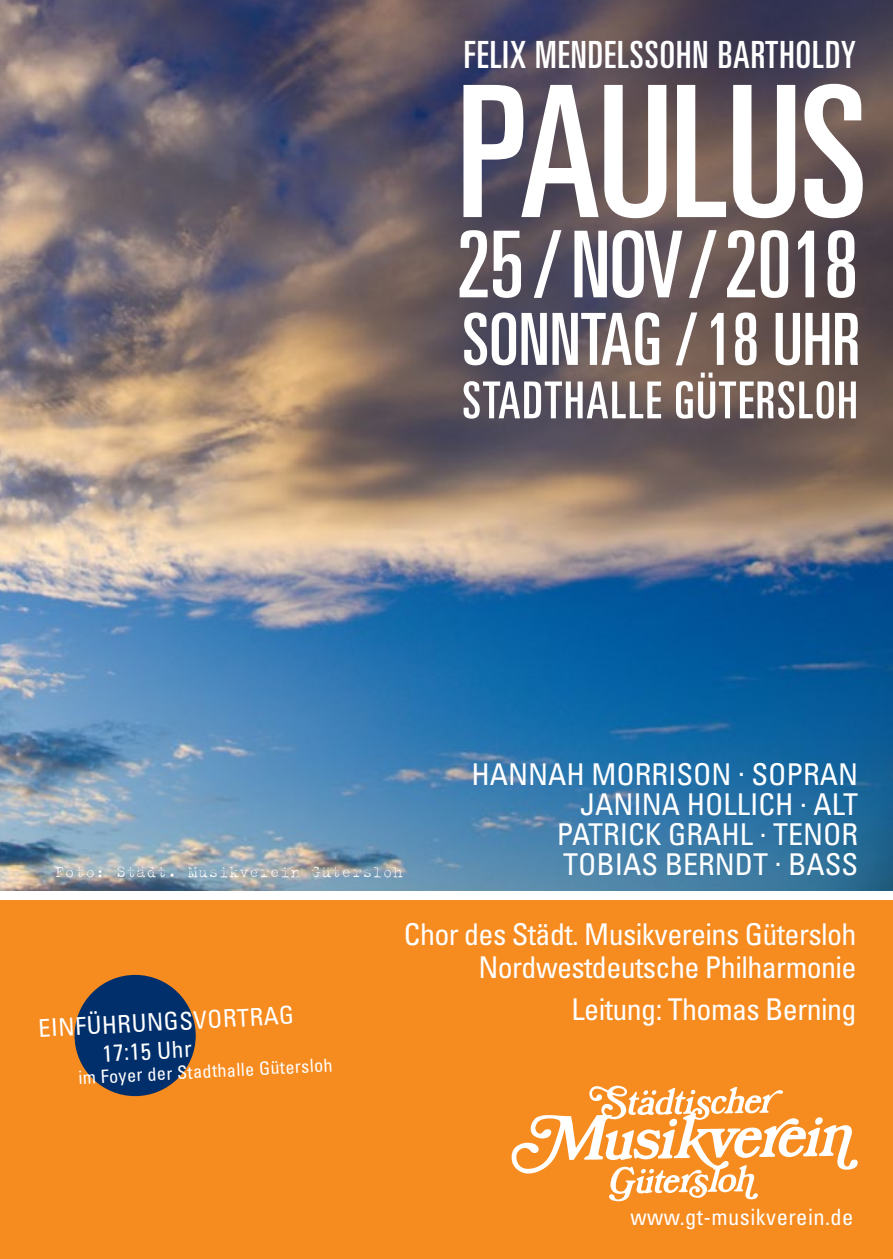
<style>
.page{position:relative;width:893px;height:1259px;background:#fff}
.page>*{position:absolute;margin:0;border:0;box-sizing:border-box;transform-origin:0 0}
.t1{font:ultra-condensed 183px "Univers";letter-spacing:-.015em;color:#fff}
.t2{font:ultra-condensed 92.4px "Univers";letter-spacing:-.01em;color:#fff}
.t3{font:ultra-condensed 72px "Univers";letter-spacing:.005em;color:#fff}
.t4{font:ultra-condensed 51px "Univers";letter-spacing:.035em;color:#fff}
.t5{font:ultra-condensed 37.5px "Univers";letter-spacing:.03em;color:#fff}
.t6{font:condensed 30px/33px "Univers LT";letter-spacing:-.02em;color:#fff;text-align:right}
.t7{font:condensed 30px/30px "Univers";color:#fff;text-align:right}
.t8{font:condensed 24.6px "Univers";color:#fff}
.t9{font:condensed 23.4px "Univers";color:#fff}
.t10{font:condensed 22.5px "Univers LT";letter-spacing:.02em;color:#fff}
.t11{font:condensed 18.3px "Univers";color:#fff}
.t12{font:300 18px "Trixie";letter-spacing:.02em;color:#fff}
</style>
<div class="page">
<div style="left:0;top:900px;width:893px;height:359px;background:#f68b1f"></div>
<img style="left:0;top:0;width:893px;height:890px">
<div style="left:75px;top:975px;width:121px;height:121px;background:#002f6b;border-radius:50%"></div>
<svg style="left:511px;top:1085px;width:347px;height:116px"></svg>
<p class="t5" style="left:464px;top:33px;width:393px">FELIX MENDELSSOHN BARTHOLDY</p>
<h1 class="t1" style="left:457px;top:48px;width:412px">PAULUS</h1>
<h2 class="t2" style="left:456px;top:212px;width:403px">25 / NOV / 2018</h2>
<h3 class="t3" style="left:462px;top:298px;width:400px">SONNTAG / 18 UHR</h3>
<h3 class="t4" style="left:462px;top:371px;width:397px">STADTHALLE GÜTERSLOH</h3>
<p class="t12" style="left:55px;top:862px;width:350px">Foto: Städt. Musikverein Gütersloh</p>
<p class="t7" style="left:471px;top:759px;width:388px">HANNAH MORRISON · SOPRAN<br>JANINA HOLLICH · ALT<br>PATRICK GRAHL · TENOR</p>
<p class="t7" style="left:563px;top:849px;width:297px">TOBIAS BERNDT · BASS</p>
<p class="t8" style="left:38px;top:1012px;width:257px;rotate:-3deg">EINFÜHRUNGSVORTRAG</p>
<p class="t9" style="left:102px;top:1038px;width:91px;rotate:-3deg">17:15 Uhr</p>
<p class="t11" style="left:78px;top:1066px;width:256px;rotate:-3deg">im Foyer der Stadthalle Gütersloh</p>
<p class="t6" style="left:404px;top:917px;width:454px">Chor des Städt. Musikvereins Gütersloh<br>Nordwestdeutsche Philharmonie</p>
<p class="t6" style="left:571px;top:992px;width:287px">Leitung: Thomas Berning</p>
<p class="t10" style="left:630px;top:1202px;width:225px">www.gt-musikverein.de</p>
</div>
